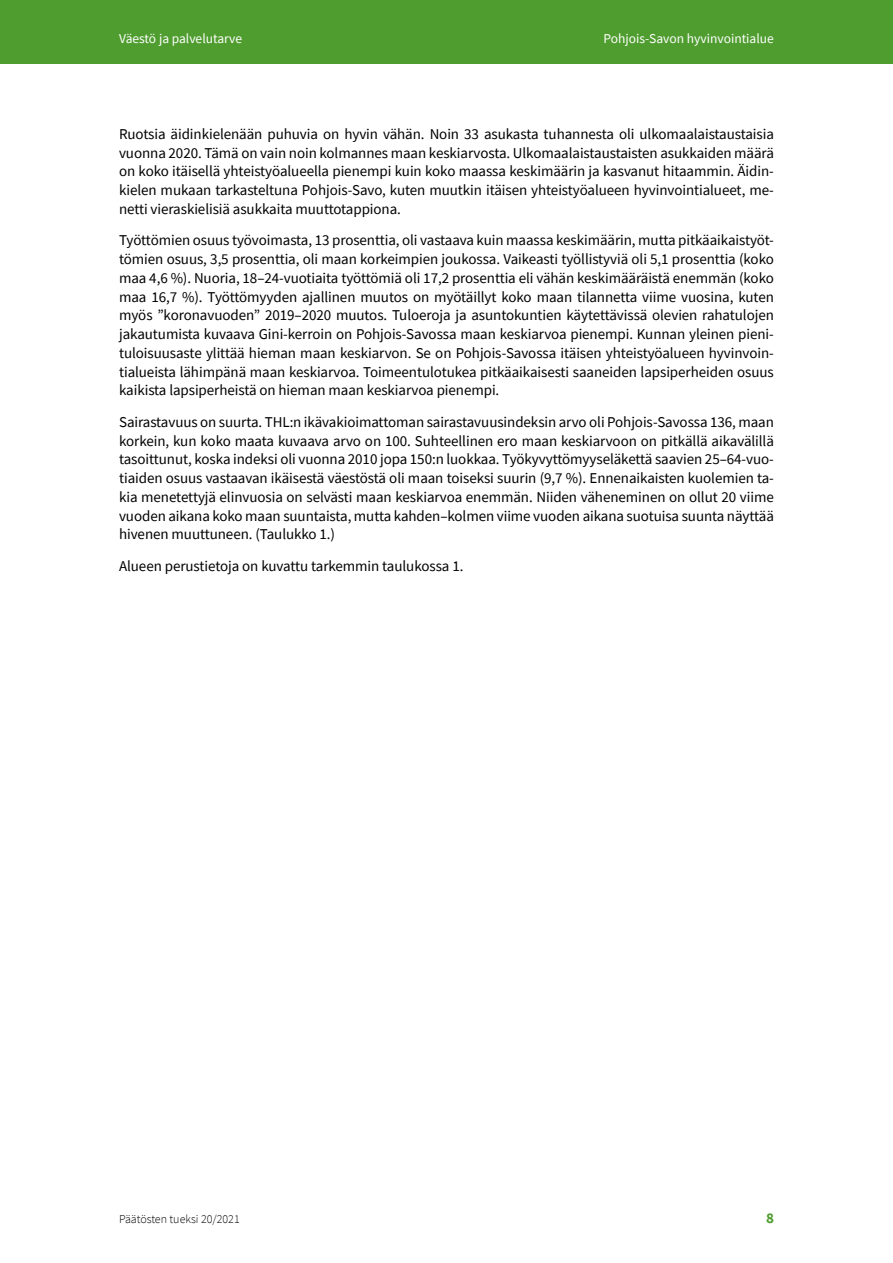
<style>
.page{position:relative;width:893px;height:1263px;background:#fff}
.page>*{position:absolute;margin:0;border:0;box-sizing:border-box;transform-origin:0 0}
.Leipis{font:15px/18.8px "Source Sans Pro";letter-spacing:-.005em;color:#000;text-align:justify}
.t1{font:700 15px "Source Sans Pro";color:#4f9d2f}
.t2{font:13.5px "Source Sans Pro";color:#fff}
.t3{font:300 12px "Source Sans Pro";color:#000}
</style>
<div class="page">
<div style="left:0;top:0;width:893px;height:64px;background:#4f9d2f"></div>
<p class="t2" style="left:119px;top:30px;width:125px">Väestö ja palvelutarve</p>
<p class="t2" style="left:603px;top:30px;width:172px">Pohjois-Savon hyvinvointialue</p>
<p class="t2" style="left:119px;top:30px;width:103px">Asiantuntij -arvio</p>
<p class="Leipis" style="left:119px;top:124px;width:656px">Ruotsia äidinkielenään puhuvia on hyvin vähän. Noin 33 asukasta tuhannesta oli ulkomaalaistaustaisia vuonna 2020. Tämä on vain noin kolmannes maan keskiarvosta. Ulkomaalaistaustaisten asukkaiden määrä on koko itäisellä yhteistyöalueella pienempi kuin koko maassa keskimäärin ja kasvanut hitaammin. Äidin&shy;kielen mukaan tarkasteltuna Pohjois-Savo, kuten muutkin itäisen yhteistyöalueen hyvinvointialueet, me&shy;netti vieraskielisiä asukkaita muuttotappiona.</p>
<p class="Leipis" style="left:119px;top:231px;width:656px">Työttömien osuus työvoimasta, 13 prosenttia, oli vastaava kuin maassa keskimäärin, mutta pitkäaikaistyöt&shy;tömien osuus, 3,5 prosenttia, oli maan korkeimpien joukossa. Vaikeasti työllistyviä oli 5,1 prosenttia (koko maa 4,6 %). Nuoria, 18–24-vuotiaita työttömiä oli 17,2 prosenttia eli vähän keskimääräistä enemmän (koko maa 16,7 %). Työttömyyden ajallinen muutos on myötäillyt koko maan tilannetta viime vuosina, kuten myös ”koronavuoden” 2019–2020 muutos. Tuloeroja ja asuntokuntien käytettävissä olevien rahatulojen jakautumista kuvaava Gini-kerroin on Pohjois-Savossa maan keskiarvoa pienempi. Kunnan yleinen pieni&shy;tuloisuusaste ylittää hieman maan keskiarvon. Se on Pohjois-Savossa itäisen yhteistyöalueen hyvinvoin&shy;tialueista lähimpänä maan keskiarvoa. Toimeentulotukea pitkäaikaisesti saaneiden lapsiperheiden osuus kaikista lapsiperheistä on hieman maan keskiarvoa pienempi.</p>
<p class="Leipis" style="left:119px;top:412px;width:656px">Sairastavuus on suurta. THL:n ikävakioimattoman sairastavuusindeksin arvo oli Pohjois-Savossa 136, maan korkein, kun koko maata kuvaava arvo on 100. Suhteellinen ero maan keskiarvoon on pitkällä aikavälillä tasoittunut, koska indeksi oli vuonna 2010 jopa 150:n luokkaa. Työkyvyttömyyseläkettä saavien 25–64-vuo&shy;tiaiden osuus vastaavan ikäisestä väestöstä oli maan toiseksi suurin (9,7 %). Ennenaikaisten kuolemien ta&shy;kia menetettyjä elinvuosia on selvästi maan keskiarvoa enemmän. Niiden väheneminen on ollut 20 viime vuoden aikana koko maan suuntaista, mutta kahden–kolmen viime vuoden aikana suotuisa suunta näyttää hivenen muuttuneen. (Taulukko 1.)</p>
<p class="Leipis" style="left:119px;top:556px;width:346px">Alueen perustietoja on kuvattu tarkemmin taulukossa 1.</p>
<p class="t3" style="left:119px;top:1212px;width:122px">Päätösten tueksi 20/2021</p>
<p class="t1" style="left:766px;top:1208px;width:9px">8</p>
</div>
